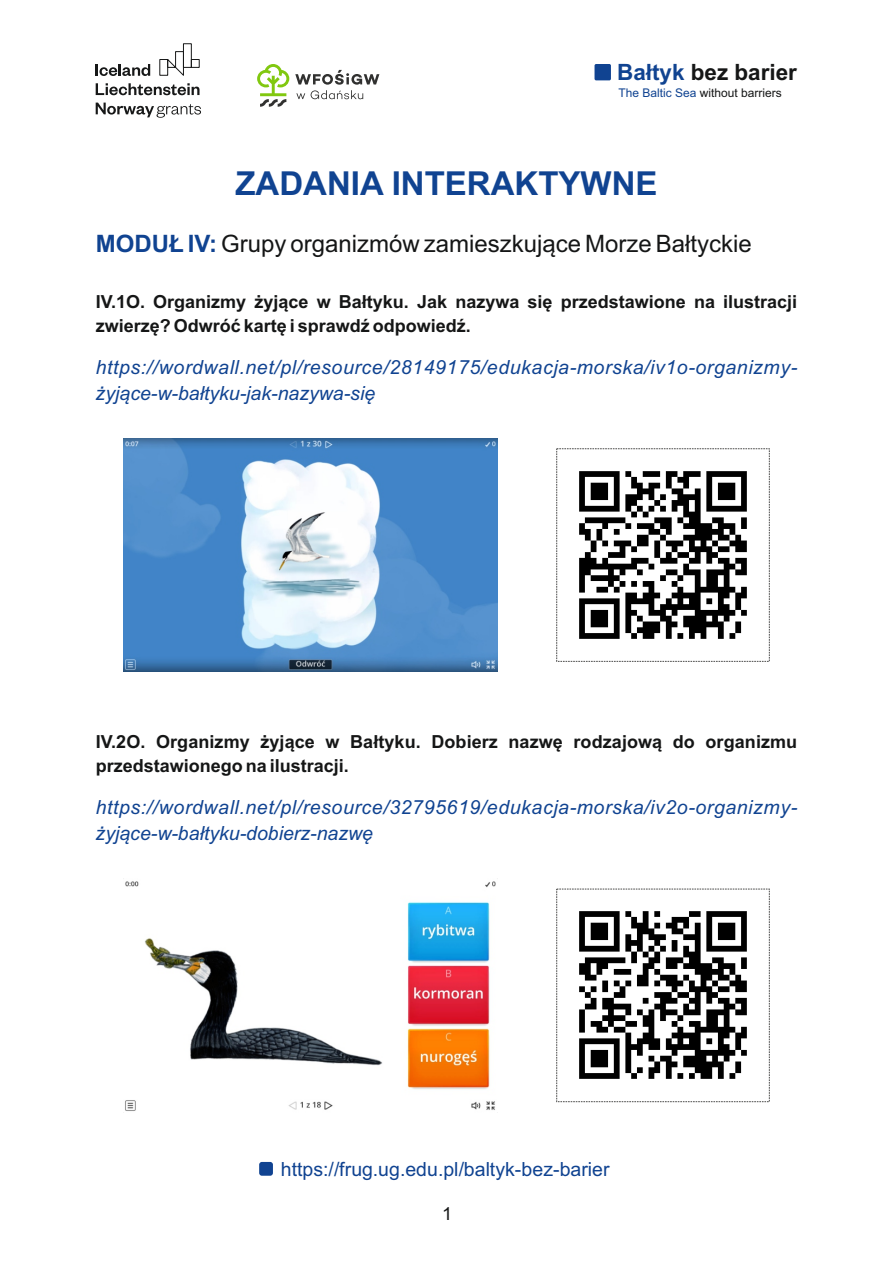
<style>
.page{position:relative;width:893px;height:1263px;background:#fff}
.page>*{position:absolute;margin:0;border:0;box-sizing:border-box;transform-origin:0 0}
.t1{font:700 33px "Arial";color:#104391}
.t2{font:24px "Arial";color:#151616}
.t3{font:700 22.5px "Arial";color:#151616}
.t4{font:italic 19.5px/26.1px "Arial";letter-spacing:.03em;color:#104391}
.t5{font:19.5px "Arial";color:#104391}
.t6{font:700 18px/24.2px "Arial";color:#151616}
.t7{font:18px "Arial";color:#151616}
.t8{font:12px "Arial";color:#151616}
.s1{color:#104391}
.s2{font-weight:700;color:#104391}
</style>
<div class="page">
<img style="left:557px;top:888px;width:213px;height:191px">
<div style="left:183px;top:43px;width:9px;height:25px;border:1px solid #171818"></div>
<svg style="left:96px;top:51px;width:104px;height:44px"></svg>
<svg style="left:96px;top:103px;width:105px;height:15px"></svg>
<svg style="left:257px;top:64px;width:32px;height:43px"></svg>
<svg style="left:295px;top:70px;width:84px;height:29px"></svg>
<div style="left:594px;top:64px;width:17px;height:16px;background:#104391;border-radius:2px"></div>
<div style="left:259px;top:1162px;width:14px;height:14px;background:#104391;border-radius:3px"></div>
<div style="left:556px;top:889px;width:214px;height:213px;border:1px dashed #4e4e4d"></div>
<img style="left:579px;top:471px;width:168px;height:168px">
<div style="left:556px;top:448px;width:214px;height:214px;border:1px dashed #4e4e4d"></div>
<img style="left:125px;top:878px;width:373px;height:233px">
<img style="left:124px;top:438px;width:374px;height:234px">
<p class="t3" style="left:617px;top:64px;width:181px"><span class="s1">Bałtyk</span> bez barier</p>
<p class="t8" style="left:619px;top:89px;width:165px"><span class="s1">The Baltic Sea</span> without barriers</p>
<h1 class="t1" style="left:235px;top:171px;width:424px">ZADANIA INTERAKTYWNE</h1>
<p class="t2" style="left:96px;top:234px;width:658px"><span class="s2">MODUŁ IV:</span> Grupy organizmów zamieszkujące Morze Bałtyckie</p>
<p class="t6" style="left:96px;top:291px;width:703px">IV.1O. Organizmy żyjące w Bałtyku. Jak nazywa się przedstawione na ilustracji zwierzę? Odwróć kartę i sprawdź odpowiedź.</p>
<p class="t4" style="left:96px;top:356px;width:703px">https://wordwall.net/pl/resource/28149175/edukacja-morska/iv1o-organizmy&shy;żyjące-w-bałtyku-jak-nazywa-się</p>
<p class="t6" style="left:96px;top:731px;width:703px">IV.2O. Organizmy żyjące w Bałtyku. Dobierz nazwę rodzajową do organizmu przedstawionego na ilustracji.</p>
<p class="t4" style="left:96px;top:796px;width:703px">https://wordwall.net/pl/resource/32795619/edukacja-morska/iv2o-organizmy&shy;żyjące-w-bałtyku-dobierz-nazwę</p>
<p class="t5" style="left:281px;top:1162px;width:330px">https://frug.ug.edu.pl/baltyk-bez-barier</p>
<p class="t7" style="left:442px;top:1207px;width:12px">1</p>
</div>
